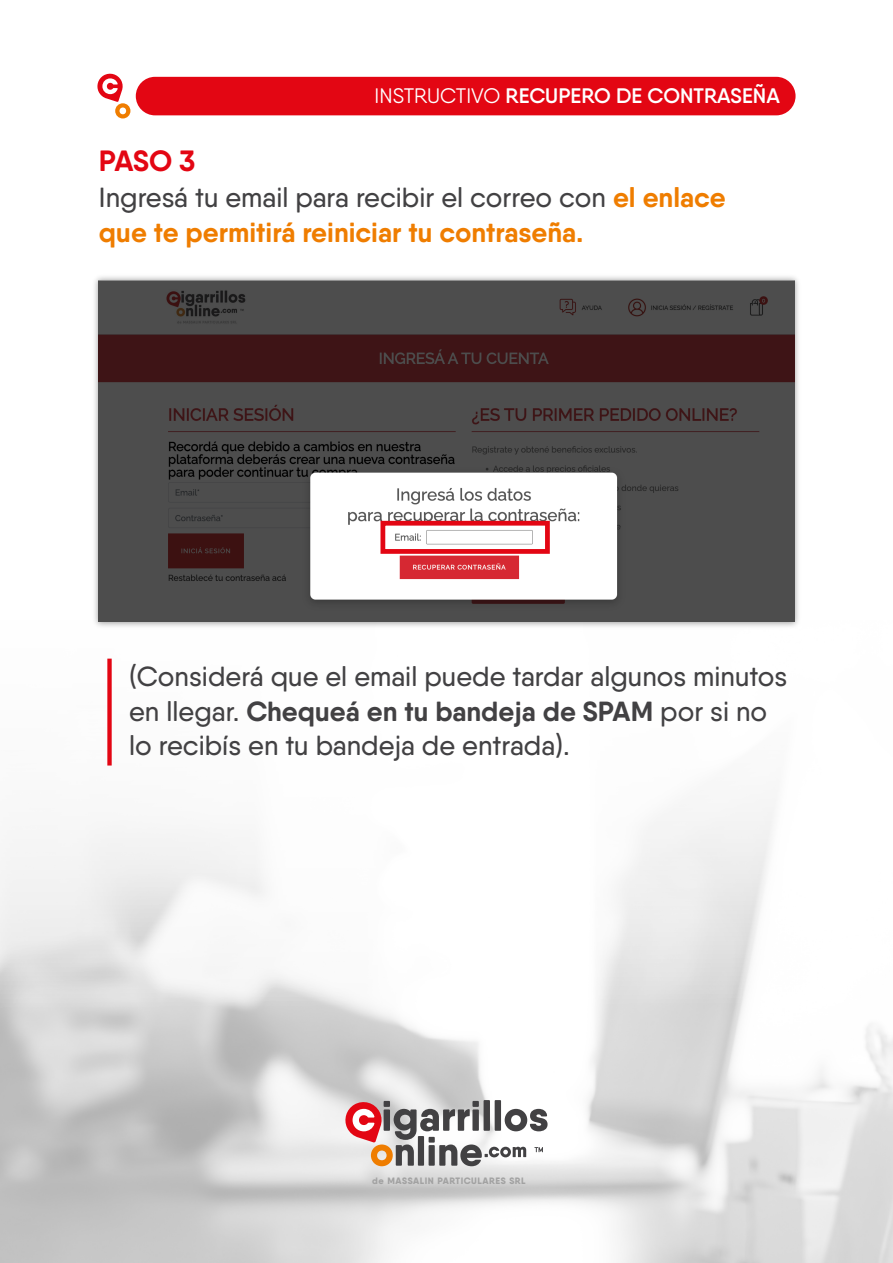
<style>
.page{position:relative;width:893px;height:1263px;background:#fff}
.page>*{position:absolute;margin:0;border:0;box-sizing:border-box;transform-origin:0 0}
.t1{font:700 29.25px "Qanelas Soft";color:#e30613}
.t2{font:500 27.75px/34.5px "Qanelas Soft";color:#424143}
.t3{font:700 27.75px/34.5px "Qanelas Soft";color:#ef7d00}
.t4{font:600 21px "Qanelas Soft";color:#fff}
.t5{font:800 9.3px "Qanelas Soft DEMO";letter-spacing:.06em;color:#a2a2a2}
.s1{font-weight:400}
.s2{font-weight:500;color:#424143}
.s3{font-weight:700}
</style>
<div class="page">
<svg style="left:0;top:658px;width:893px;height:409px"></svg>
<svg style="left:343px;top:1099px;width:205px;height:67px"></svg>
<img style="left:93px;top:276px;width:707px;height:352px">
<img style="left:99px;top:281px;width:695px;height:341px">
<div style="left:380px;top:521px;width:170px;height:33px;border:5px solid #e30613"></div>
<div style="left:107px;top:659px;width:5px;height:106px;background:#e30613"></div>
<div style="left:136px;top:77px;width:659px;height:38px;background:#e30613;border-radius:19px"></div>
<svg style="left:97px;top:73px;width:33px;height:45px"></svg>
<p class="t4" style="left:375px;top:83px;width:407px"><span class="s1">INSTRUCTIVO</span> RECUPERO DE CONTRASEÑA</p>
<p class="t1" style="left:99px;top:142px;width:98px">PASO 3</p>
<p class="t3" style="left:99px;top:180px;width:628px"><span class="s2">Ingresá tu email para recibir el correo con</span> el enlace que te permitirá reiniciar tu contraseña.</p>
<p class="t2" style="left:129px;top:659px;width:660px">(Considerá que el email puede tardar algunos minutos en llegar. <span class="s3">Chequeá en tu bandeja de SPAM</span> por si no lo recibís en tu bandeja de entrada).</p>
<p class="t5" style="left:372px;top:1176px;width:155px">de MASSALIN PARTICULARES SRL</p>
</div>
